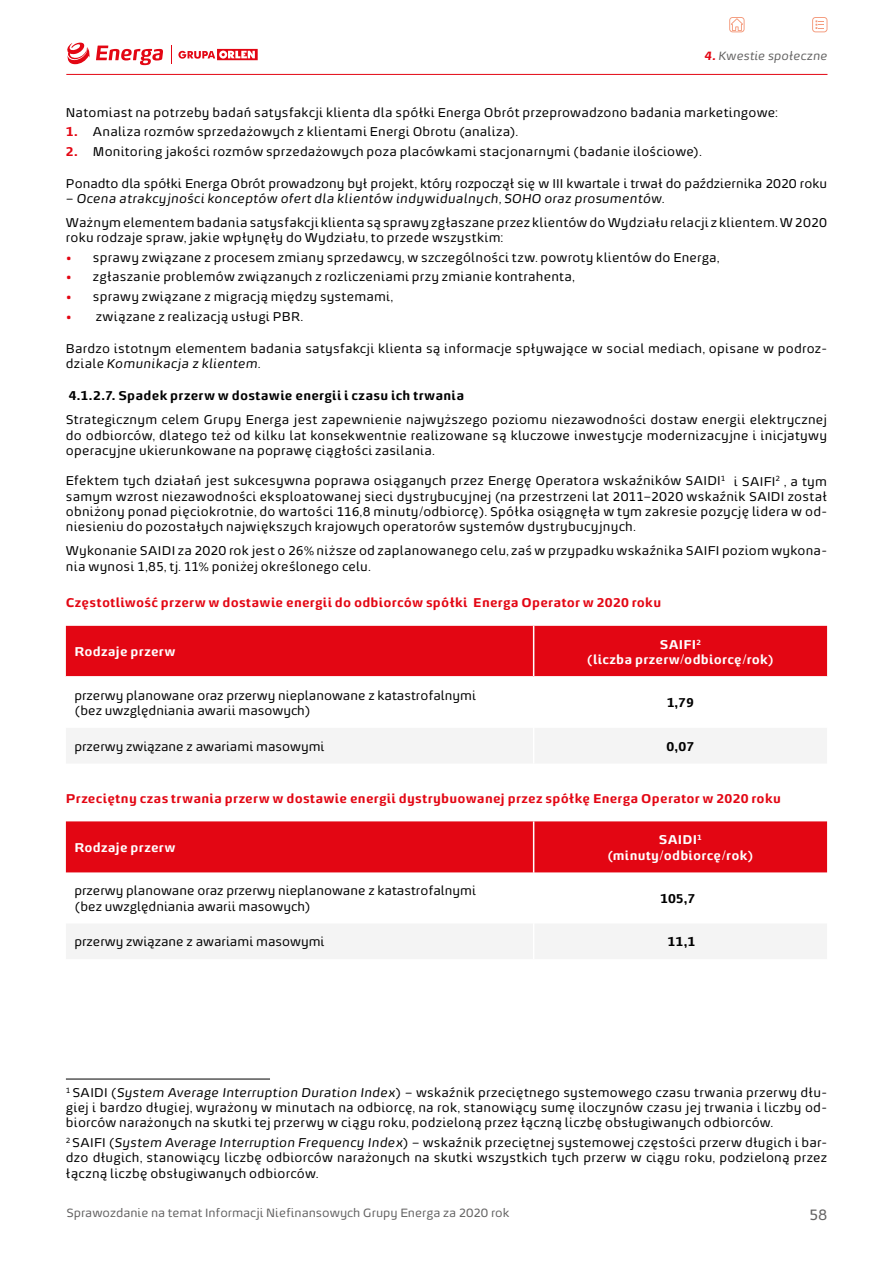
<style>
.page{position:relative;width:893px;height:1263px;background:#fff}
.page>*{position:absolute;margin:0;border:0;box-sizing:border-box;transform-origin:0 0}
.t1{font:15px "Energa";color:#646363}
.t2{font:12.75px/15.3px "Energa";letter-spacing:.015em;color:#000}
.t3{font:700 12.75px "Energa";letter-spacing:.02em;color:#e30613}
.t4{font:700 12.75px/15.3px "Energa";letter-spacing:.02em;color:#fff;text-align:center}
.t5{font:700 12.75px "Energa";letter-spacing:.02em;color:#000}
.t6{font:12px "Energa";color:#646363}
.t7{font:italic 12px "Energa";color:#646363}
.s1{font-weight:700;color:#e30613}
.s2{font-style:italic}
</style>
<div class="page">
<svg style="left:178px;top:49px;width:80px;height:11px"></svg>
<svg style="left:96px;top:46px;width:67px;height:19px"></svg>
<svg style="left:67px;top:43px;width:23px;height:21px"></svg>
<svg style="left:171px;top:46px;width:1px;height:18px"></svg>
<hr style="left:66px;top:74px;width:761px;height:1px;background:#e30613">
<svg style="left:729px;top:17px;width:16px;height:15px"></svg>
<svg style="left:812px;top:17px;width:15px;height:15px"></svg>
<div style="left:66px;top:626px;width:761px;height:50px;background:#e30613"></div>
<div style="left:66px;top:728px;width:761px;height:35px;background:#f4f4f4"></div>
<hr style="left:533px;top:626px;width:1px;height:50px;background:#fff">
<hr style="left:533px;top:728px;width:1px;height:35px;background:#fff">
<div style="left:66px;top:821px;width:761px;height:51px;background:#e30613"></div>
<div style="left:66px;top:924px;width:761px;height:35px;background:#f4f4f4"></div>
<hr style="left:533px;top:821px;width:1px;height:51px;background:#fff">
<hr style="left:533px;top:923px;width:1px;height:36px;background:#fff">
<hr style="left:66px;top:1079px;width:204px;height:1px;background:#000">
<p class="t7" style="left:705px;top:48px;width:124px"><span class="s1">4.</span> Kwestie społeczne</p>
<p class="t2" style="left:66px;top:104px;width:713px">Natomiast na potrzeby badań satysfakcji klienta dla spółki Energa Obrót przeprowadzono badania marketingowe:</p>
<p class="t2" style="left:66px;top:124px;width:453px"><span class="s1">1.</span> Analiza rozmów sprzedażowych z klientami Energi Obrotu (analiza).</p>
<p class="t2" style="left:66px;top:143px;width:636px"><span class="s1">2.</span> Monitoring jakości rozmów sprzedażowych poza placówkami stacjonarnymi (badanie ilościowe).</p>
<p class="t2" style="left:66px;top:175px;width:763px">Ponadto dla spółki Energa Obrót prowadzony był projekt, który rozpoczął się w III kwartale i trwał do października 2020 roku</p>
<p class="t2" style="left:66px;top:186px;width:763px;line-height:23.9px">– <span class="s2">Ocena atrakcyjności konceptów ofert dla klientów indywidualnych, SOHO oraz prosumentów.<br></span>Ważnym elementem badania satysfakcji klienta są sprawy zgłaszane przez klientów do Wydziału relacji z klientem. W 2020</p>
<p class="t2" style="left:66px;top:230px;width:439px">roku rodzaje spraw, jakie wpłynęły do Wydziału, to przede wszystkim:</p>
<p class="t2" style="left:66px;top:249px;width:655px"><span class="s1">•</span> sprawy związane z procesem zmiany sprzedawcy, w szczególności tzw. powroty klientów do Energa,</p>
<p class="t2" style="left:66px;top:269px;width:510px"><span class="s1">•</span> zgłaszanie problemów związanych z rozliczeniami przy zmianie kontrahenta,</p>
<p class="t2" style="left:66px;top:288px;width:329px"><span class="s1">•</span> sprawy związane z migracją między systemami,</p>
<p class="t2" style="left:66px;top:308px;width:237px"><span class="s1">•</span> związane z realizacją usługi PBR.</p>
<p class="t2" style="left:66px;top:340px;width:763px">Bardzo istotnym elementem badania satysfakcji klienta są informacje spływające w social mediach, opisane w podroz&shy;dziale <span class="s2">Komunikacja z klientem.</span></p>
<p class="t5" style="left:69px;top:387px;width:397px">4.1.2.7. Spadek przerw w dostawie energii i czasu ich trwania</p>
<p class="t2" style="left:66px;top:412px;width:763px;text-align:justify">Strategicznym celem Grupy Energa jest zapewnienie najwyższego poziomu niezawodności dostaw energii elektrycznej do odbiorców, dlatego też od kilku lat konsekwentnie realizowane są kluczowe inwestycje modernizacyjne i inicjatywy operacyjne ukierunkowane na poprawę ciągłości zasilania.</p>
<p class="t2" style="left:66px;top:473px;width:763px;text-align:justify">Efektem tych działań jest sukcesywna poprawa osiąganych przez Energę Operatora wskaźników SAIDI<sup>1</sup> i SAIFI<sup>2</sup> , a tym samym wzrost niezawodności eksploatowanej sieci dystrybucyjnej (na przestrzeni lat 2011–2020 wskaźnik SAIDI został obniżony ponad pięciokrotnie, do wartości 116,8 minuty/odbiorcę). Spółka osiągnęła w tym zakresie pozycję lidera w od&shy;niesieniu do pozostałych największych krajowych operatorów systemów dystrybucyjnych.</p>
<p class="t2" style="left:66px;top:543px;width:763px">Wykonanie SAIDI za 2020 rok jest o 26% niższe od zaplanowanego celu, zaś w przypadku wskaźnika SAIFI poziom wykona&shy;nia wynosi 1,85, tj. 11% poniżej określonego celu.</p>
<p class="t3" style="left:66px;top:594px;width:597px">Częstotliwość przerw w dostawie energii do odbiorców spółki Energa Operator w 2020 roku</p>
<p class="t4" style="left:74px;top:644px;width:103px">Rodzaje przerw</p>
<p class="t4" style="left:587px;top:636px;width:188px">SAIFI<sup>2<br></sup>(liczba przerw/odbiorcę/rok)</p>
<p class="t2" style="left:74px;top:687px;width:403px">przerwy planowane oraz przerwy nieplanowane z katastrofalnymi (bez uwzględniania awarii masowych)</p>
<p class="t5" style="left:667px;top:694px;width:29px">1,79</p>
<p class="t2" style="left:74px;top:738px;width:252px">przerwy związane z awariami masowymi</p>
<p class="t5" style="left:666px;top:738px;width:29px">0,07</p>
<p class="t3" style="left:66px;top:789px;width:716px">Przeciętny czas trwania przerw w dostawie energii dystrybuowanej przez spółkę Energa Operator w 2020 roku</p>
<p class="t4" style="left:74px;top:839px;width:103px">Rodzaje przerw</p>
<p class="t4" style="left:607px;top:832px;width:147px">SAIDI<sup>1 </sup>(minuty/odbiorcę/rok)</p>
<p class="t2" style="left:74px;top:883px;width:403px">przerwy planowane oraz przerwy nieplanowane z katastrofalnymi (bez uwzględniania awarii masowych)</p>
<p class="t5" style="left:660px;top:890px;width:37px">105,7</p>
<p class="t2" style="left:74px;top:934px;width:252px">przerwy związane z awariami masowymi</p>
<p class="t5" style="left:667px;top:933px;width:29px">11,1</p>
<p class="t2" style="left:66px;top:1084px;width:763px;text-align:justify"><sup>1</sup> SAIDI (<span class="s2">System Average Interruption Duration Index</span>) – wskaźnik przeciętnego systemowego czasu trwania przerwy dłu&shy;giej i bardzo długiej, wyrażony w minutach na odbiorcę, na rok, stanowiący sumę iloczynów czasu jej trwania i liczby od&shy;biorców narażonych na skutki tej przerwy w ciągu roku, podzieloną przez łączną liczbę obsługiwanych odbiorców.</p>
<p class="t2" style="left:66px;top:1134px;width:763px;text-align:justify"><sup>2</sup> SAIFI (<span class="s2">System Average Interruption Frequency Index</span>) – wskaźnik przeciętnej systemowej częstości przerw długich i bar&shy;dzo długich, stanowiący liczbę odbiorców narażonych na skutki wszystkich tych przerw w ciągu roku, podzieloną przez łączną liczbę obsługiwanych odbiorców.</p>
<p class="t6" style="left:66px;top:1205px;width:445px">Sprawozdanie na temat Informacji Niefinansowych Grupy Energa za 2020 rok</p>
<p class="t1" style="left:809px;top:1205px;width:20px">58</p>
</div>
